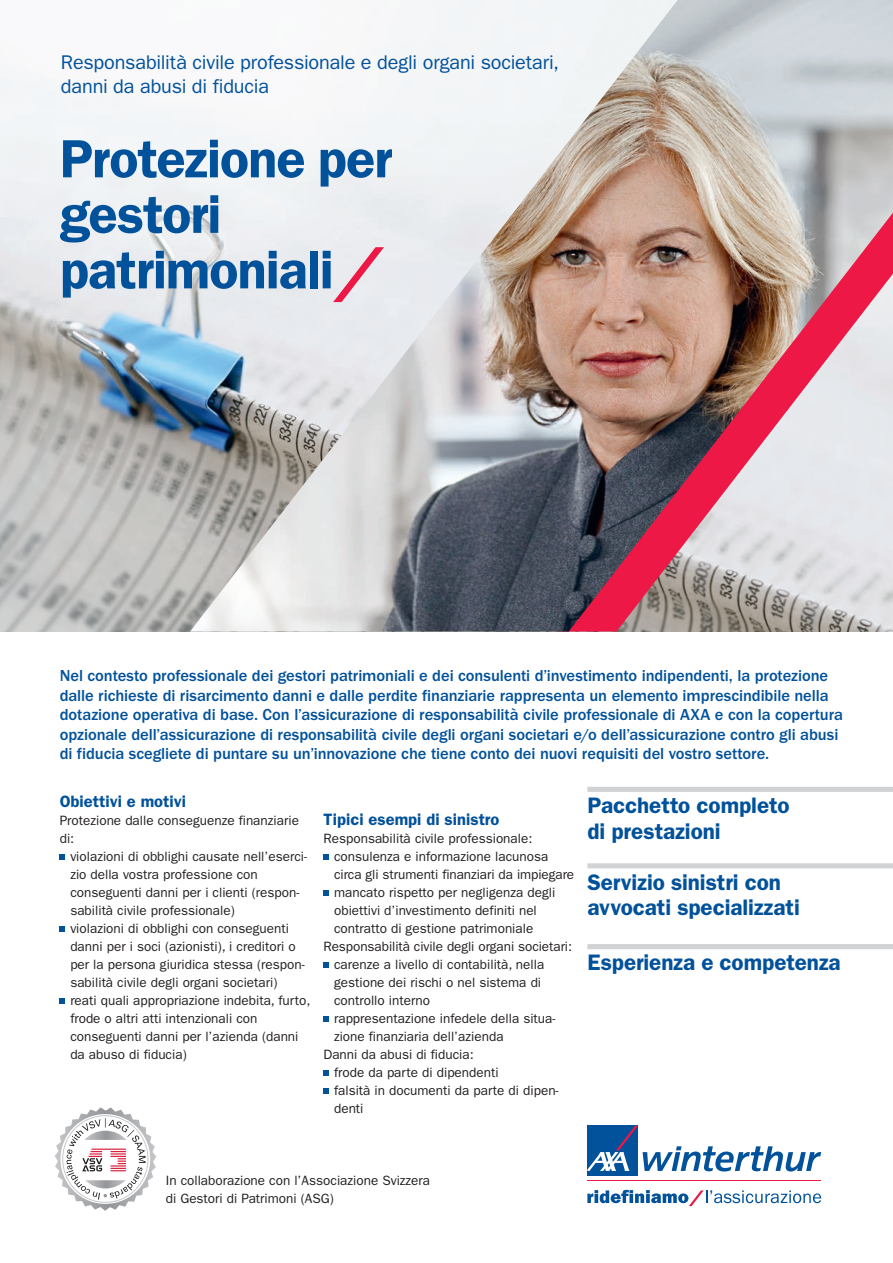
<style>
.page{position:relative;width:893px;height:1263px;background:#fff}
.page>*{position:absolute;margin:0;border:0;box-sizing:border-box;transform-origin:0 0}
.t1{font:600 54px/55.5px "ITC Franklin Gothic Std";letter-spacing:-.02em;color:#01519b}
.t2{font:600 22.5px/25.5px "ITC Franklin Gothic Std";letter-spacing:-.005em;color:#01519b}
.t3{font:19.8px/23.9px "ITC Franklin Gothic Std";letter-spacing:-.01em;color:#01519b}
.t4{font:500 16.5px/19.5px "ITC Franklin Gothic Std";letter-spacing:-.005em;color:#01519b}
.t5{font:600 16.5px "ITC Franklin Gothic Std";letter-spacing:.005em;color:#01519b}
.t6{font:13.5px/18px "ITC Franklin Gothic Std";color:#231f20}
.s1{font-family:"AXA Switch";font-weight:400;color:#ed1845}
</style>
<div class="page">
<img style="left:0;top:78px;width:190px;height:553px">
<img style="left:190px;top:0;width:703px;height:631px">
<div style="left:587px;top:1125px;width:51px;height:51px;background:#01519b"></div>
<hr style="left:587px;top:1180px;width:234px;height:1px;background:#ed1845">
<svg style="left:587px;top:1125px;width:234px;height:46px"></svg>
<svg style="left:587px;top:1190px;width:234px;height:16px"></svg>
<svg style="left:60px;top:854px;width:5px;height:6px"></svg>
<svg style="left:60px;top:926px;width:5px;height:6px"></svg>
<svg style="left:60px;top:998px;width:5px;height:6px"></svg>
<svg style="left:323px;top:854px;width:6px;height:6px"></svg>
<svg style="left:323px;top:890px;width:6px;height:6px"></svg>
<svg style="left:323px;top:962px;width:6px;height:6px"></svg>
<svg style="left:323px;top:1016px;width:6px;height:6px"></svg>
<svg style="left:323px;top:1070px;width:6px;height:6px"></svg>
<svg style="left:323px;top:1088px;width:6px;height:6px"></svg>
<div style="left:587px;top:787px;width:306px;height:5px;background:#d1d2d4"></div>
<div style="left:587px;top:863px;width:306px;height:5px;background:#d1d2d4"></div>
<div style="left:587px;top:944px;width:306px;height:5px;background:#d1d2d4"></div>
<svg style="left:54px;top:1107px;width:102px;height:104px"></svg>
<h3 class="t3" style="left:61px;top:51px;width:500px">Responsabilità civile professionale e degli organi societari, danni da abusi di fiducia</h3>
<h1 class="t1" style="left:60px;top:131px;width:334px">Protezione per gestori patrimoniali<span class="s1">/</span></h1>
<p class="t4" style="left:60px;top:666px;width:785px">Nel contesto professionale dei gestori patrimoniali e dei consulenti d’investimento indipendenti, la protezione dalle richieste di risarcimento danni e dalle perdite finanziarie rappresenta un elemento imprescindibile nella dotazione operativa di base. Con l’assicurazione di responsabilità civile professionale di AXA e con la copertura opzionale dell’assicurazione di responsabilità civile degli organi societari e/o dell’assicurazione contro gli abusi di fiducia scegliete di puntare su un’innovazione che tiene conto dei nuovi requisiti del vostro settore.</p>
<p class="t5" style="left:60px;top:792px;width:128px">Obiettivi e motivi</p>
<p class="t6" style="left:60px;top:812px;width:241px">Protezione dalle conseguenze finanziarie di:</p>
<p class="t6" style="left:70px;top:848px;width:242px">violazioni di obblighi causate nell’eserci&shy;zio della vostra professione con conseguenti danni per i clienti (respon&shy;sabilità civile professionale)<br>violazioni di obblighi con conseguenti danni per i soci (azionisti), i creditori o per la persona giuridica stessa (respon&shy;sabilità civile degli organi societari)<br>reati quali appropriazione indebita, furto, frode o altri atti intenzionali con conseguenti danni per l’azienda (danni da abuso di fiducia)</p>
<h2 class="t2" style="left:587px;top:793px;width:204px">Pacchetto completo di prestazioni</h2>
<h2 class="t2" style="left:587px;top:869px;width:214px">Servizio sinistri con avvocati specializzati</h2>
<h2 class="t2" style="left:587px;top:950px;width:255px">Esperienza e competenza</h2>
<p class="t5" style="left:323px;top:810px;width:178px">Tipici esempi di sinistro</p>
<p class="t6" style="left:323px;top:830px;width:210px">Responsabilità civile professionale:</p>
<p class="t6" style="left:334px;top:848px;width:216px">consulenza e informazione lacunosa</p>
<p class="t6" style="left:334px;top:866px;width:242px">circa gli strumenti finanziari da impiegare</p>
<p class="t6" style="left:334px;top:884px;width:223px">mancato rispetto per negligenza degli</p>
<p class="t6" style="left:334px;top:902px;width:204px">obiettivi d’investimento definiti nel</p>
<p class="t6" style="left:334px;top:920px;width:201px">contratto di gestione patrimoniale</p>
<p class="t6" style="left:323px;top:938px;width:250px">Responsabilità civile degli organi societari:</p>
<p class="t6" style="left:334px;top:956px;width:212px">carenze a livello di contabilità, nella</p>
<p class="t6" style="left:334px;top:974px;width:209px">gestione dei rischi o nel sistema di</p>
<p class="t6" style="left:334px;top:992px;width:98px">controllo interno</p>
<p class="t6" style="left:334px;top:1010px;width:223px">rappresentazione infedele della situa-</p>
<p class="t6" style="left:334px;top:1028px;width:171px">zione finanziaria dell’azienda</p>
<p class="t6" style="left:323px;top:1046px;width:152px">Danni da abusi di fiducia:</p>
<p class="t6" style="left:334px;top:1064px;width:166px">frode da parte di dipendenti</p>
<p class="t6" style="left:334px;top:1082px;width:226px">falsità in documenti da parte di dipen-</p>
<p class="t6" style="left:334px;top:1100px;width:31px">denti</p>
<p class="t6" style="left:166px;top:1172px;width:266px">In collaborazione con l’Associazione Svizzera di Gestori di Patrimoni (ASG)</p>
</div>
